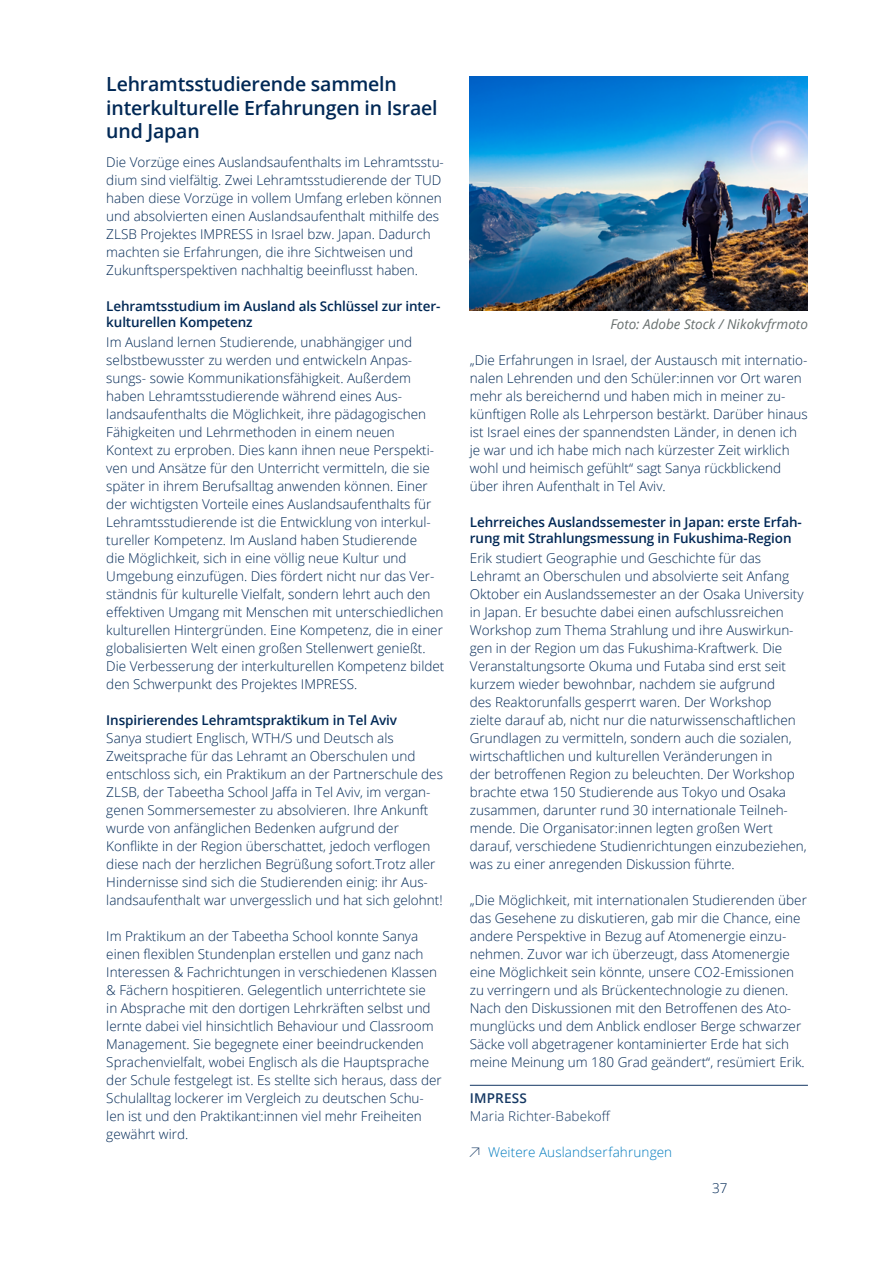
<style>
.page{position:relative;width:893px;height:1263px;background:#fff}
.page>*{position:absolute;margin:0;border:0;box-sizing:border-box;transform-origin:0 0}
.H3_Überschrift_3{font:600 19.5px/23.4px "Open Sans";letter-spacing:-.01em;color:#002855}
.t1{font:300 13.5px/18px "Open Sans";color:#002855}
.H4_Überschrift_4{font:600 13.5px/16.2px "Open Sans";letter-spacing:-.01em;color:#002855}
.Kontakt{font:300 13.5px/18px "Open Sans";letter-spacing:.01em;color:#143762}
.t2{font:italic 13.5px "Open Sans";color:#68706f}
.Liste_Website{font:300 13.5px "Open Sans";letter-spacing:.01em;color:#007bbe}
.s1{font-weight:600}
</style>
<div class="page">
<img style="left:470px;top:77px;width:338px;height:234px">
<hr style="left:470px;top:1085px;width:338px;height:1px;background:#143762">
<h3 class="H3_Überschrift_3" style="left:106px;top:72px;width:333px">Lehramtsstudierende sammeln interkulturelle Erfahrungen in Israel und Japan</h3>
<p class="t1" style="left:106px;top:152px;width:339px">Die Vorzüge eines Auslandsaufenthalts im Lehramtsstu&shy;dium sind vielfältig. Zwei Lehramtsstudierende der TUD haben diese Vorzüge in vollem Umfang erleben können und absolvierten einen Auslandsaufenthalt mithilfe des ZLSB Projektes IMPRESS in Israel bzw. Japan. Dadurch machten sie Erfahrungen, die ihre Sichtweisen und Zukunftsperspektiven nachhaltig beeinflusst haben.</p>
<h4 class="H4_Überschrift_4" style="left:106px;top:297px;width:336px">Lehramtsstudium im Ausland als Schlüssel zur inter&shy;kulturellen Kompetenz</h4>
<p class="t1" style="left:106px;top:332px;width:340px">Im Ausland lernen Studierende, unabhängiger und selbstbewusster zu werden und entwickeln Anpas&shy;sungs- sowie Kommunikationsfähigkeit. Außerdem haben Lehramtsstudierende während eines Aus&shy;landsaufenthalts die Möglichkeit, ihre pädagogischen Fähigkeiten und Lehrmethoden in einem neuen Kontext zu erproben. Dies kann ihnen neue Perspekti&shy;ven und Ansätze für den Unterricht vermitteln, die sie später in ihrem Berufsalltag anwenden können. Einer der wichtigsten Vorteile eines Auslandsaufenthalts für Lehramtsstudierende ist die Entwicklung von interkul&shy;tureller Kompetenz. Im Ausland haben Studierende<br>die Möglichkeit, sich in eine völlig neue Kultur und Umgebung einzufügen. Dies fördert nicht nur das Ver&shy;ständnis für kulturelle Vielfalt, sondern lehrt auch den effektiven Umgang mit Menschen mit unterschiedlichen kulturellen Hintergründen. Eine Kompetenz, die in einer globalisierten Welt einen großen Stellenwert genießt.<br>Die Verbesserung der interkulturellen Kompetenz bildet den Schwerpunkt des Projektes IMPRESS.</p>
<h4 class="H4_Überschrift_4" style="left:106px;top:711px;width:292px">Inspirierendes Lehramtspraktikum in Tel Aviv</h4>
<p class="t1" style="left:106px;top:728px;width:338px">Sanya studiert Englisch, WTH/S und Deutsch als Zweitsprache für das Lehramt an Oberschulen und entschloss sich, ein Praktikum an der Partnerschule des ZLSB, der Tabeetha School Jaffa in Tel Aviv, im vergan&shy;genen Sommersemester zu absolvieren. Ihre Ankunft wurde von anfänglichen Bedenken aufgrund der Konflikte in der Region überschattet, jedoch verflogen diese nach der herzlichen Begrüßung sofort.Trotz aller Hindernisse sind sich die Studierenden einig: ihr Aus&shy;landsaufenthalt war unvergesslich und hat sich gelohnt!</p>
<p class="t1" style="left:106px;top:926px;width:337px">Im Praktikum an der Tabeetha School konnte Sanya einen flexiblen Stundenplan erstellen und ganz nach Interessen &amp; Fachrichtungen in verschiedenen Klassen &amp; Fächern hospitieren. Gelegentlich unterrichtete sie<br>in Absprache mit den dortigen Lehrkräften selbst und lernte dabei viel hinsichtlich Behaviour und Classroom Management. Sie begegnete einer beeindruckenden Sprachenvielfalt, wobei Englisch als die Hauptsprache der Schule festgelegt ist. Es stellte sich heraus, dass der Schulalltag lockerer im Vergleich zu deutschen Schu&shy;len ist und den Praktikant:innen viel mehr Freiheiten gewährt wird.</p>
<p class="t2" style="left:610px;top:314px;width:199px">Foto: Adobe Stock / Nikokvfrmoto</p>
<p class="t1" style="left:470px;top:350px;width:339px">„Die Erfahrungen in Israel, der Austausch mit internatio&shy;nalen Lehrenden und den Schüler:innen vor Ort waren mehr als bereichernd und haben mich in meiner zu&shy;künftigen Rolle als Lehrperson bestärkt. Darüber hinaus ist Israel eines der spannendsten Länder, in denen ich je war und ich habe mich nach kürzester Zeit wirklich wohl und heimisch gefühlt“ sagt Sanya rückblickend über ihren Aufenthalt in Tel Aviv.</p>
<h4 class="H4_Überschrift_4" style="left:470px;top:513px;width:333px">Lehrreiches Auslandssemester in Japan: erste Erfah&shy;rung mit Strahlungsmessung in Fukushima-Region</h4>
<p class="t1" style="left:470px;top:548px;width:338px">Erik studiert Geographie und Geschichte für das Lehramt an Oberschulen und absolvierte seit Anfang Oktober ein Auslandssemester an der Osaka University in Japan. Er besuchte dabei einen aufschlussreichen Workshop zum Thema Strahlung und ihre Auswirkun&shy;gen in der Region um das Fukushima-Kraftwerk. Die Veranstaltungsorte Okuma und Futaba sind erst seit kurzem wieder bewohnbar, nachdem sie aufgrund<br>des Reaktorunfalls gesperrt waren. Der Workshop zielte darauf ab, nicht nur die naturwissenschaftlichen Grundlagen zu vermitteln, sondern auch die sozialen, wirtschaftlichen und kulturellen Veränderungen in<br>der betroffenen Region zu beleuchten. Der Workshop brachte etwa 150 Studierende aus Tokyo und Osaka zusammen, darunter rund 30 internationale Teilneh&shy;mende. Die Organisator:innen legten großen Wert darauf, verschiedene Studienrichtungen einzubeziehen, was zu einer anregenden Diskussion führte.</p>
<p class="t1" style="left:470px;top:890px;width:339px">„Die Möglichkeit, mit internationalen Studierenden über das Gesehene zu diskutieren, gab mir die Chance, eine andere Perspektive in Bezug auf Atomenergie einzu&shy;nehmen. Zuvor war ich überzeugt, dass Atomenergie eine Möglichkeit sein könnte, unsere CO2-Emissionen zu verringern und als Brückentechnologie zu dienen.<br>Nach den Diskussionen mit den Betroffenen des Ato&shy;munglücks und dem Anblick endloser Berge schwarzer Säcke voll abgetragener kontaminierter Erde hat sich meine Meinung um 180 Grad geändert“, resümiert Erik.</p>
<p class="Kontakt" style="left:470px;top:1088px;width:142px"><span class="s1">IMPRESS<br></span>Maria Richter-Babekoff</p>
<p class="Liste_Website" style="left:488px;top:1142px;width:186px">Weitere Auslandserfahrungen</p>
<p class="t1" style="left:712px;top:1178px;width:17px">37</p>
</div>
